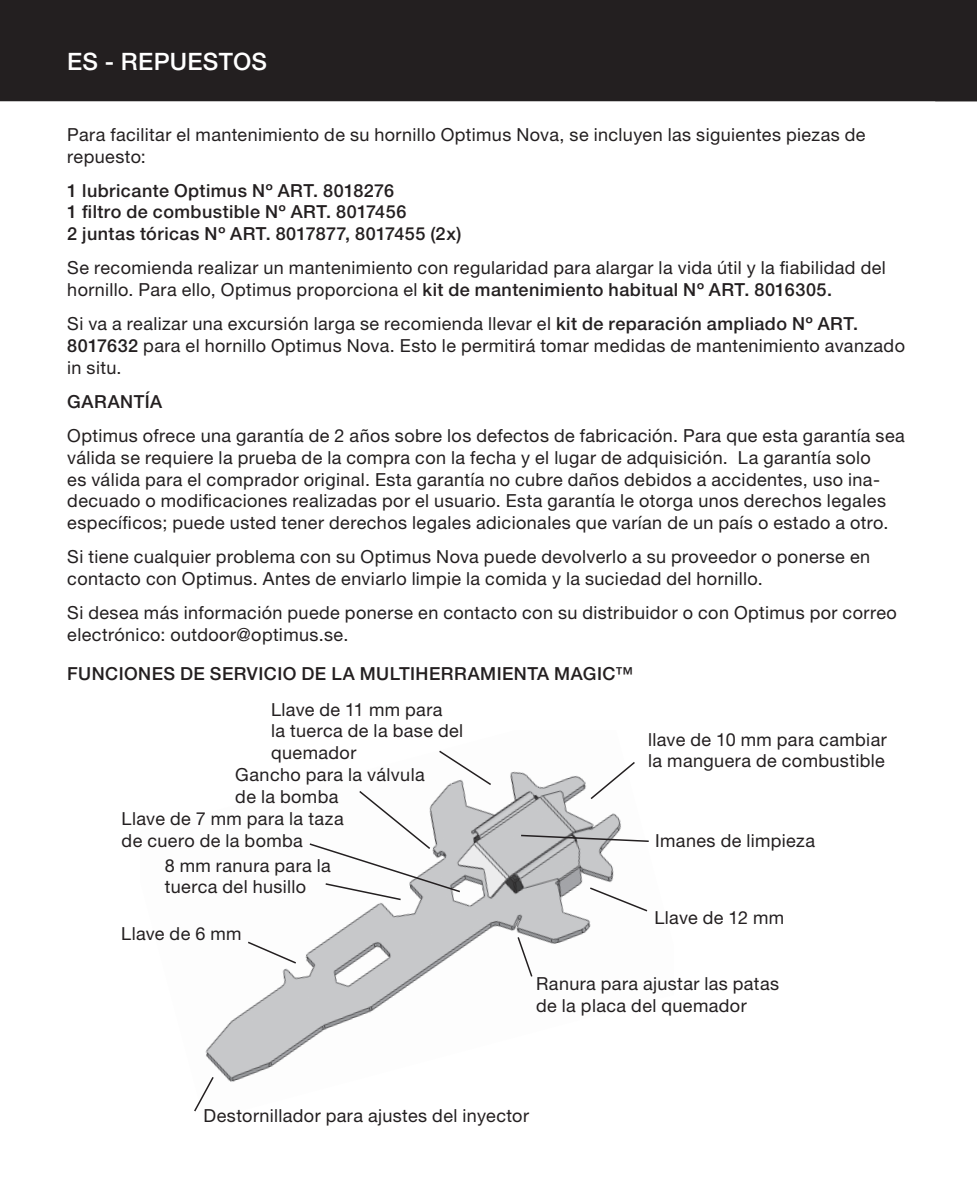
<style>
.page{position:relative;width:977px;height:1189px;background:#fff}
.page>*{position:absolute;margin:0;border:0;box-sizing:border-box;transform-origin:0 0}
.t1{font:500 24px "Helvetica Neue LT";letter-spacing:.01em;color:#fff}
.t2{font:18px/21.6px "Helvetica Neue LT";letter-spacing:.02em;color:#231f20}
.t3{font:500 18px/21.6px "Helvetica Neue LT";letter-spacing:.025em;color:#231f20}
.s1{font-weight:500}
</style>
<div class="page">
<div style="left:0;top:0;width:935px;height:101px;background:#231f20"></div>
<img style="left:205px;top:771px;width:416px;height:311px">
<svg style="left:589px;top:762px;width:46px;height:39px"></svg>
<svg style="left:246px;top:940px;width:52px;height:25px"></svg>
<svg style="left:194px;top:1075px;width:21px;height:37px"></svg>
<svg style="left:516px;top:935px;width:17px;height:43px"></svg>
<svg style="left:588px;top:886px;width:60px;height:27px"></svg>
<svg style="left:519px;top:834px;width:130px;height:9px"></svg>
<svg style="left:308px;top:750px;width:184px;height:151px"></svg>
<div style="left:935px;top:0;width:42px;height:101px;background:#231f20"></div>
<h1 class="t1" style="left:67px;top:47px;width:201px">ES - REPUESTOS</h1>
<p class="t2" style="left:67px;top:123px;width:799px">Para facilitar el mantenimiento de su hornillo Optimus Nova, se incluyen las siguientes piezas de repuesto:</p>
<p class="t3" style="left:67px;top:180px;width:395px">1 lubricante Optimus Nº ART. 8018276<br>1 filtro de combustible Nº ART. 8017456<br>2 juntas tóricas Nº ART. 8017877, 8017455 (2x)</p>
<p class="t2" style="left:67px;top:257px;width:820px">Se recomienda realizar un mantenimiento con regularidad para alargar la vida útil y la fiabilidad del hornillo. Para ello, Optimus proporciona el <span class="s1">kit de mantenimiento habitual Nº ART. 8016305.</span></p>
<p class="t2" style="left:67px;top:313px;width:839px">Si va a realizar una excursión larga se recomienda llevar el <span class="s1">kit de reparación ampliado Nº ART.<br>8017632</span> para el hornillo Optimus Nova. Esto le permitirá tomar medidas de mantenimiento avanzado in situ.</p>
<p class="t3" style="left:67px;top:391px;width:96px">GARANTÍA</p>
<p class="t2" style="left:67px;top:425px;width:839px">Optimus ofrece una garantía de 2 años sobre los defectos de fabricación. Para que esta garantía sea válida se requiere la prueba de la compra con la fecha y el lugar de adquisición. La garantía solo<br>es válida para el comprador original. Esta garantía no cubre daños debidos a accidentes, uso ina&shy;decuado o modificaciones realizadas por el usuario. Esta garantía le otorga unos derechos legales específicos; puede usted tener derechos legales adicionales que varían de un país o estado a otro.</p>
<p class="t2" style="left:67px;top:546px;width:804px">Si tiene cualquier problema con su Optimus Nova puede devolverlo a su proveedor o ponerse en contacto con Optimus. Antes de enviarlo limpie la comida y la suciedad del hornillo.</p>
<p class="t2" style="left:67px;top:602px;width:831px">Si desea más información puede ponerse en contacto con su distribuidor o con Optimus por correo electrónico: outdoor@optimus.se.</p>
<p class="t3" style="left:67px;top:663px;width:567px">FUNCIONES DE SERVICIO DE LA MULTIHERRAMIENTA MAGIC™</p>
<p class="t2" style="left:271px;top:698px;width:193px">Llave de 11 mm para<br>la tuerca de la base del quemador</p>
<p class="t2" style="left:235px;top:764px;width:191px">Gancho para la válvula de la bomba</p>
<p class="t2" style="left:122px;top:808px;width:223px">Llave de 7 mm para la taza de cuero de la bomba</p>
<p class="t2" style="left:165px;top:854px;width:167px">8 mm ranura para la tuerca del husillo</p>
<p class="t2" style="left:121px;top:923px;width:122px">Llave de 6 mm</p>
<p class="t2" style="left:648px;top:728px;width:240px">llave de 10 mm para cambiar la manguera de combustible</p>
<p class="t2" style="left:655px;top:829px;width:161px">Imanes de limpieza</p>
<p class="t2" style="left:654px;top:907px;width:131px">Llave de 12 mm</p>
<p class="t2" style="left:536px;top:973px;width:244px">Ranura para ajustar las patas de la placa del quemador</p>
<p class="t2" style="left:204px;top:1104px;width:327px">Destornillador para ajustes del inyector</p>
</div>
